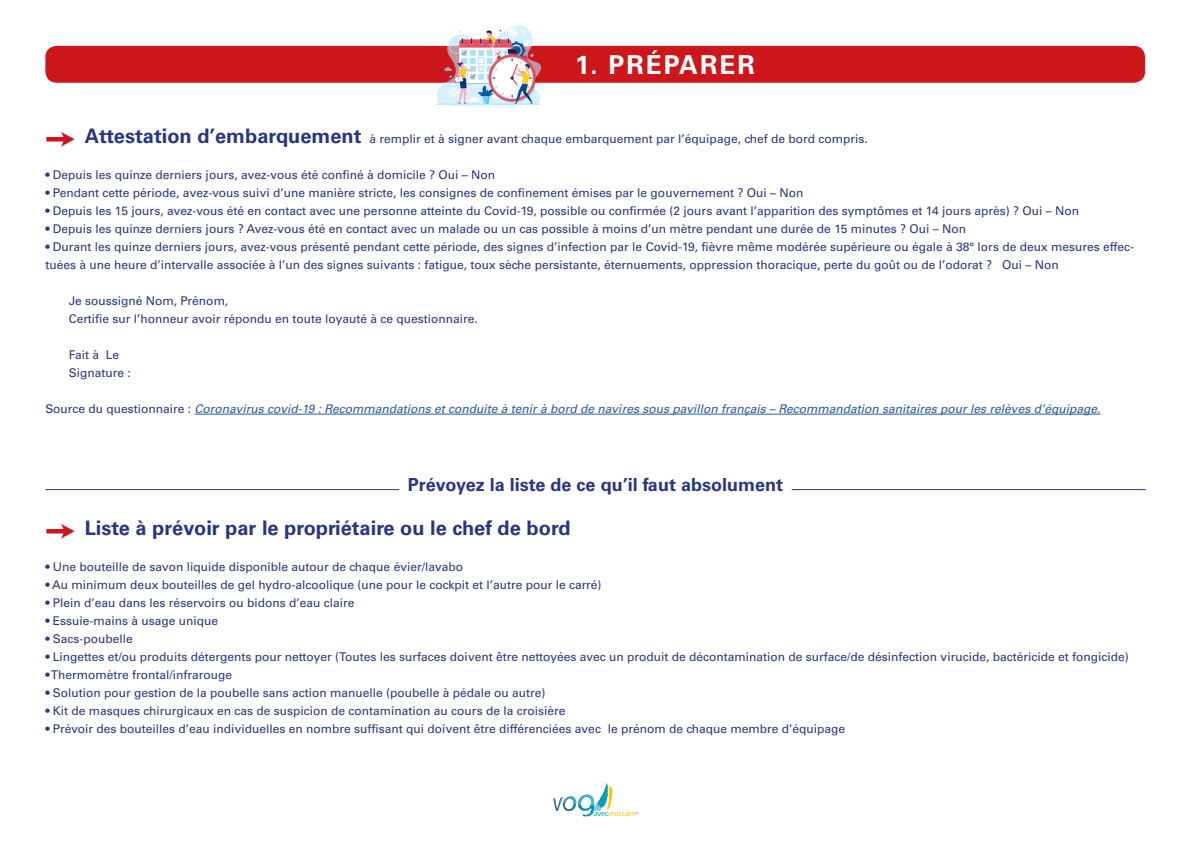
<style>
.page{position:relative;width:1191px;height:851px;background:#fff}
.page>*{position:absolute;margin:0;border:0;box-sizing:border-box;transform-origin:0 0}
.t1{font:700 26px "Univers";letter-spacing:.08em;color:#fff}
.t2{font:700 20px "Univers";color:#283583}
.t3{font:700 18px "Univers";color:#283583}
.t4{font:12px/18px "Univers";color:#283583}
.t5{font:italic 12px "Univers";color:#275b9b}
.s1{font-family:"Monotype Sorts";font-size:32px;color:#cd171a}
.s2{font-weight:700;font-size:20px}
.s3{font-style:normal;color:#283583}
.s4{font-family:"Monotype Sorts";font-weight:400;font-size:32px;color:#cd171a}
</style>
<div class="page">
<div style="left:45px;top:46px;width:1100px;height:37px;background:#cd171a;border-radius:11px"></div>
<svg style="left:436px;top:26px;width:105px;height:82px"></svg>
<hr style="left:194px;top:413px;width:906px;height:1px;background:#275b9b">
<hr style="left:45px;top:489px;width:354px;height:1px;background:#283583">
<hr style="left:791px;top:489px;width:354px;height:1px;background:#283583">
<svg style="left:553px;top:783px;width:84px;height:34px"></svg>
<h1 class="t1" style="left:575px;top:50px;width:181px">1. PRÉPARER</h1>
<p class="t4" style="left:45px;top:129px;width:824px"><span class="s1">Ù</span> <span class="s2">Attestation d’embarquement</span> à remplir et à signer avant chaque embarquement par l’équipage, chef de bord compris.</p>
<p class="t4" style="left:45px;top:165px;width:451px">• Depuis les quinze derniers jours, avez-vous été confiné à domicile ? Oui – Non</p>
<p class="t4" style="left:45px;top:183px;width:759px">• Pendant cette période, avez-vous suivi d’une manière stricte, les consignes de confinement émises par le gouvernement ? Oui – Non</p>
<p class="t4" style="left:45px;top:201px;width:1035px">• Depuis les 15 jours, avez-vous été en contact avec une personne atteinte du Covid-19, possible ou confirmée (2 jours avant l’apparition des symptômes et 14 jours après) ? Oui – Non</p>
<p class="t4" style="left:45px;top:219px;width:922px">• Depuis les quinze derniers jours ? Avez-vous été en contact avec un malade ou un cas possible à moins d’un mètre pendant une durée de 15 minutes ? Oui – Non</p>
<p class="t4" style="left:45px;top:237px;width:1090px">• Durant les quinze derniers jours, avez-vous présenté pendant cette période, des signes d’infection par le Covid-19, fièvre même modérée supérieure ou égale à 38° lors de deux mesures effec&shy;tuées à une heure d’intervalle associée à l’un des signes suivants : fatigue, toux sèche persistante, éternuements, oppression thoracique, perte du goût ou de l’odorat ? Oui – Non</p>
<p class="t4" style="left:69px;top:291px;width:410px">Je soussigné Nom, Prénom,<br>Certifie sur l’honneur avoir répondu en toute loyauté à ce questionnaire.</p>
<p class="t4" style="left:69px;top:345px;width:64px">Fait à Le<br>Signature :</p>
<p class="t5" style="left:45px;top:401px;width:1056px"><span class="s3">Source du questionnaire :</span> Coronavirus covid-19 : Recommandations et conduite à tenir à bord de navires sous pavillon français – Recommandation sanitaires pour les relèves d’équipage.</p>
<h3 class="t3" style="left:408px;top:474px;width:376px">Prévoyez la liste de ce qu’il faut absolument</h3>
<h2 class="t2" style="left:45px;top:516px;width:527px"><span class="s4">Ù</span> Liste à prévoir par le propriétaire ou le chef de bord</h2>
<p class="t4" style="left:45px;top:557px;width:419px">• Une bouteille de savon liquide disponible autour de chaque évier/lavabo</p>
<p class="t4" style="left:45px;top:575px;width:557px">• Au minimum deux bouteilles de gel hydro-alcoolique (une pour le cockpit et l’autre pour le carré)</p>
<p class="t4" style="left:45px;top:593px;width:311px">• Plein d’eau dans les réservoirs ou bidons d’eau claire</p>
<p class="t4" style="left:45px;top:611px;width:174px">• Essuie-mains à usage unique</p>
<p class="t4" style="left:45px;top:629px;width:89px">• Sacs-poubelle</p>
<p class="t4" style="left:45px;top:647px;width:1084px">• Lingettes et/ou produits détergents pour nettoyer (Toutes les surfaces doivent être nettoyées avec un produit de décontamination de surface/de désinfection virucide, bactéricide et fongicide)</p>
<p class="t4" style="left:45px;top:665px;width:188px">• Thermomètre frontal/infrarouge</p>
<p class="t4" style="left:45px;top:683px;width:502px">• Solution pour gestion de la poubelle sans action manuelle (poubelle à pédale ou autre)</p>
<p class="t4" style="left:45px;top:701px;width:521px">• Kit de masques chirurgicaux en cas de suspicion de contamination au cours de la croisière</p>
<p class="t4" style="left:45px;top:719px;width:801px">• Prévoir des bouteilles d’eau individuelles en nombre suffisant qui doivent être différenciées avec le prénom de chaque membre d’équipage</p>
</div>
